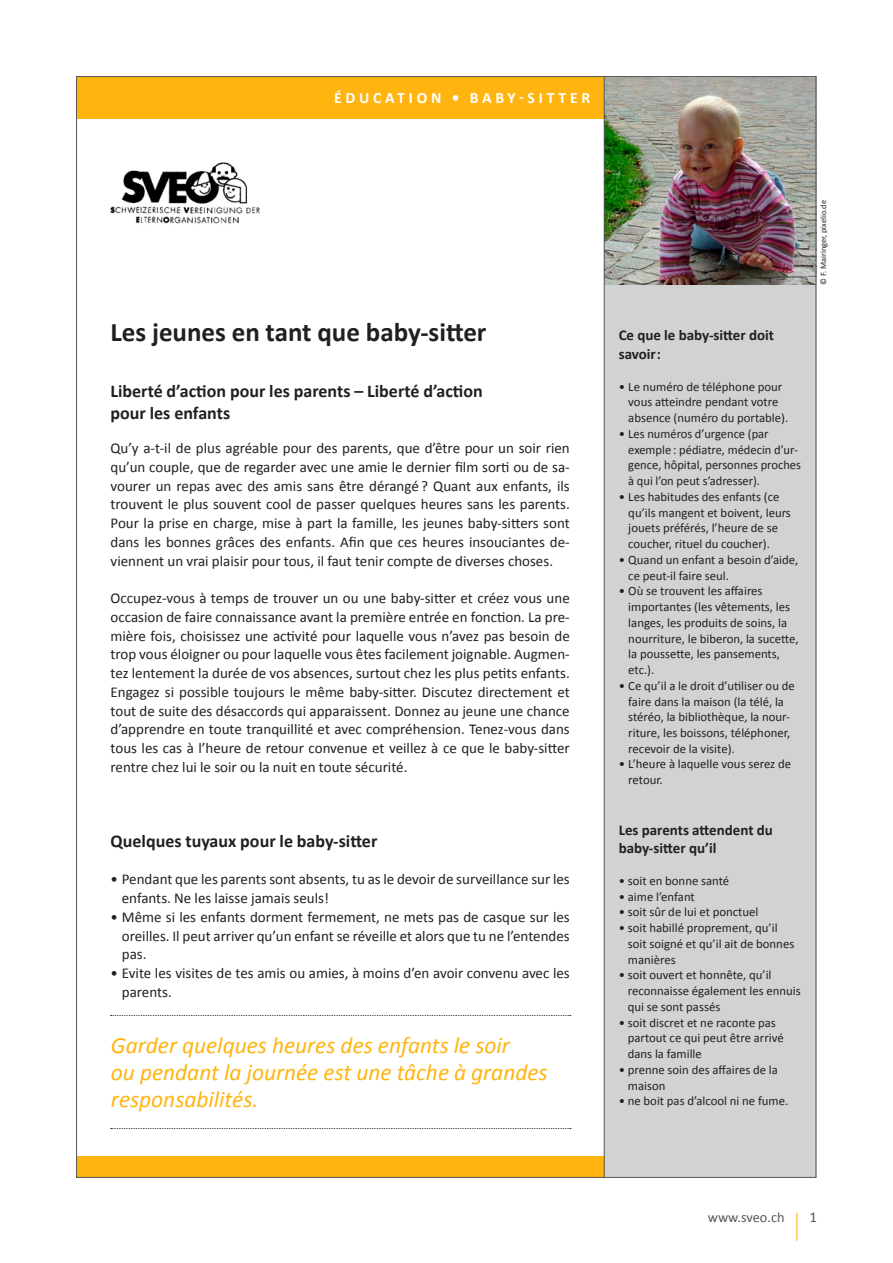
<style>
.page{position:relative;width:893px;height:1263px;background:#fff}
.page>*{position:absolute;margin:0;border:0;box-sizing:border-box;transform-origin:0 0}
.t1{font:700 27px "Calibri";color:#231f20}
.t2{font:italic 23.4px/27px "Calibri";color:#ffb40f}
.t3{font:700 18px/21.8px "Calibri";color:#231f20}
.t4{font:700 15.75px "Calibri";letter-spacing:.24em;color:#fff}
.t5{font:15px/18.8px "Calibri";color:#231f20;text-align:justify}
.t6{font:700 15px/18.8px "Calibri";color:#231f20}
.t7{font:15px "Calibri";color:#57585a}
.t8{font:14.25px "Calibri";color:#57585a}
.t9{font:12.75px/15.8px "Calibri";color:#231f20}
.t10{font:8.25px "Calibri";letter-spacing:.005em;color:#231f20}
</style>
<div class="page">
<div style="left:604px;top:77px;width:212px;height:1100px;background:#d1d2d4"></div>
<div style="left:77px;top:1156px;width:527px;height:21px;background:#ffb40f"></div>
<div style="left:77px;top:77px;width:527px;height:42px;background:#ffb40f"></div>
<svg style="left:796px;top:1213px;width:1px;height:28px"></svg>
<img style="left:110px;top:162px;width:150px;height:62px">
<svg style="left:111px;top:1015px;width:460px;height:1px"></svg>
<svg style="left:111px;top:1128px;width:460px;height:1px"></svg>
<img style="left:605px;top:78px;width:209px;height:206px">
<hr style="left:604px;top:77px;width:1px;height:1101px;background:#57585a">
<p class="t4" style="left:334px;top:88px;width:258px">Éducation • Baby-sitter</p>
<h1 class="t1" style="left:111px;top:314px;width:377px">Les jeunes en tant que baby-sitter</h1>
<p class="t3" style="left:111px;top:380px;width:374px">Liberté d’action pour les parents – Liberté d’action pour les enfants</p>
<p class="t5" style="left:111px;top:439px;width:461px">Qu’y a-t-il de plus agréable pour des parents, que d’être pour un soir rien qu’un couple, que de regarder avec une amie le dernier film sorti ou de sa&shy;vourer un repas avec des amis sans être dérangé ? Quant aux enfants, ils trouvent le plus souvent cool de passer quelques heures sans les parents.<br>Pour la prise en charge, mise à part la famille, les jeunes baby-sitters sont dans les bonnes grâces des enfants. Afin que ces heures insouciantes de&shy;viennent un vrai plaisir pour tous, il faut tenir compte de diverses choses.</p>
<p class="t5" style="left:111px;top:589px;width:461px">Occupez-vous à temps de trouver un ou une baby-sitter et créez vous une occasion de faire connaissance avant la première entrée en fonction. La pre&shy;mière fois, choisissez une activité pour laquelle vous n’avez pas besoin de trop vous éloigner ou pour laquelle vous êtes facilement joignable. Augmen&shy;tez lentement la durée de vos absences, surtout chez les plus petits enfants.<br>Engagez si possible toujours le même baby-sitter. Discutez directement et tout de suite des désaccords qui apparaissent. Donnez au jeune une chance d’apprendre en toute tranquillité et avec compréhension. Tenez-vous dans tous les cas à l’heure de retour convenue et veillez à ce que le baby-sitter rentre chez lui le soir ou la nuit en toute sécurité.</p>
<p class="t3" style="left:111px;top:830px;width:268px">Quelques tuyaux pour le baby-sitter</p>
<p class="t5" style="left:122px;top:870px;width:449px;text-indent:-11px">• Pendant que les parents sont absents, tu as le devoir de surveillance sur les enfants. Ne les laisse jamais seuls!</p>
<p class="t5" style="left:122px;top:908px;width:449px;text-indent:-11px">• Même si les enfants dorment fermement, ne mets pas de casque sur les oreilles. Il peut arriver qu’un enfant se réveille et alors que tu ne l’entendes pas.</p>
<p class="t5" style="left:122px;top:964px;width:449px;text-indent:-11px">• Evite les visites de tes amis ou amies, à moins d’en avoir convenu avec les parents.</p>
<h2 class="t2" style="left:111px;top:1031px;width:438px">Garder quelques heures des enfants le soir<br>ou pendant la journée est une tâche à grandes responsabilités.</h2>
<p class="t6" style="left:619px;top:326px;width:157px">Ce que le baby-sitter doit savoir:</p>
<p class="t9" style="left:628px;top:378px;width:161px;text-indent:-10px">• Le numéro de téléphone pour vous atteindre pendant votre absence (numéro du portable).</p>
<p class="t9" style="left:628px;top:426px;width:174px;text-indent:-10px">• Les numéros d’urgence (par exemple : pédiatre, médecin d’ur&shy;gence, hôpital, personnes proches à qui l’on peut s’adresser).</p>
<p class="t9" style="left:628px;top:489px;width:164px;text-indent:-10px">• Les habitudes des enfants (ce qu’ils mangent et boivent, leurs jouets préférés, l’heure de se coucher, rituel du coucher).</p>
<p class="t9" style="left:628px;top:552px;width:172px;text-indent:-10px">• Quand un enfant a besoin d’aide, ce peut-il faire seul.</p>
<p class="t9" style="left:628px;top:583px;width:172px;text-indent:-10px">• Où se trouvent les affaires importantes (les vêtements, les langes, les produits de soins, la nourriture, le biberon, la sucette, la poussette, les pansements, etc.).</p>
<p class="t9" style="left:628px;top:678px;width:168px;text-indent:-10px">• Ce qu’il a le droit d’utiliser ou de faire dans la maison (la télé, la stéréo, la bibliothèque, la nour&shy;riture, les boissons, téléphoner, recevoir de la visite).</p>
<p class="t9" style="left:628px;top:756px;width:164px;text-indent:-10px">• L’heure à laquelle vous serez de retour.</p>
<p class="t6" style="left:619px;top:820px;width:156px">Les parents attendent du baby-sitter qu’il</p>
<p class="t9" style="left:619px;top:873px;width:112px">• soit en bonne santé</p>
<p class="t9" style="left:619px;top:888px;width:78px">• aime l’enfant</p>
<p class="t9" style="left:619px;top:904px;width:141px">• soit sûr de lui et ponctuel</p>
<p class="t9" style="left:628px;top:920px;width:168px;text-indent:-9px">• soit habillé proprement, qu’il soit soigné et qu’il ait de bonnes manières</p>
<p class="t9" style="left:628px;top:967px;width:175px;text-indent:-9px">• soit ouvert et honnête, qu’il reconnaisse également les ennuis qui se sont passés</p>
<p class="t9" style="left:628px;top:1014px;width:157px;text-indent:-9px">• soit discret et ne raconte pas partout ce qui peut être arrivé dans la famille</p>
<p class="t9" style="left:628px;top:1062px;width:152px;text-indent:-9px">• prenne soin des affaires de la maison</p>
<p class="t9" style="left:619px;top:1093px;width:171px">• ne boit pas d’alcool ni ne fume.</p>
<p class="t10" style="left:818px;top:285px;width:86px;rotate:-90deg">© F. Mairinger, pixelio.de</p>
<p class="t8" style="left:708px;top:1208px;width:78px">www.sveo.ch</p>
<p class="t7" style="left:809px;top:1207px;width:9px">1</p>
</div>
